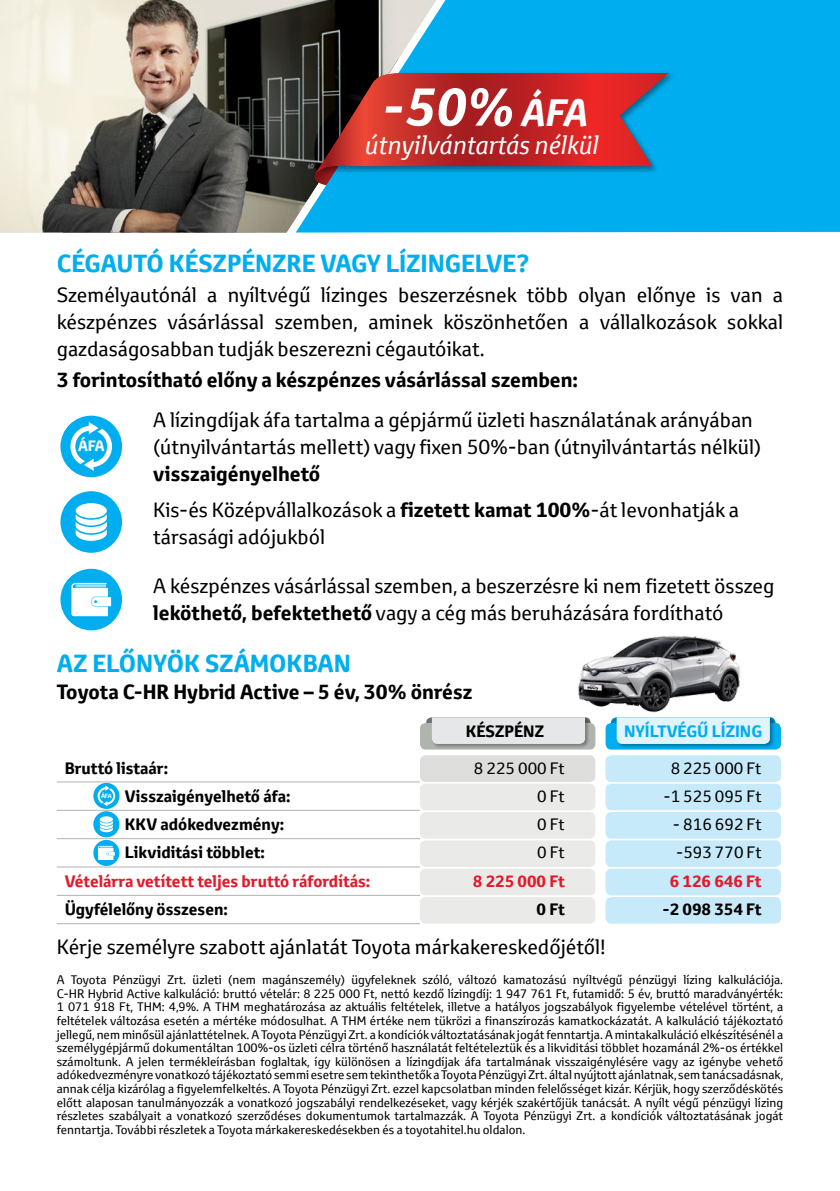
<style>
.page{position:relative;width:840px;height:1191px;background:#fff}
.page>*{position:absolute;margin:0;border:0;box-sizing:border-box;transform-origin:0 0}
.t1{font:italic 700 52.2px "Toyota Text";color:#fff}
.t2{font:italic 25.4px "Toyota Text";color:#fff}
.t3{font:700 24px "Toyota Text";color:#00aeef}
.t4{font:20px/27px "Toyota Text";color:#000}
.t5{font:700 20px "Toyota Text";color:#000}
.t6{font:700 16px "Toyota Text";color:#000}
.t7{font:700 16px "Toyota Text";color:#e11a2c}
.t8{font:16px "Toyota Text";color:#000}
.t9{font:700 16px "Toyota Text";color:#00aeef}
.t10{font:700 14.6px "Toyota Text";color:#fff}
.t11{font:12px/13.6px "Toyota Text";color:#000;text-align:justify}
.t12{font:700 6px "Toyota Text";color:#fff}
.s1{font-size:37px}
.s2{font-weight:700}
</style>
<div class="page">
<img style="left:0;top:0;width:295px;height:232px">
<img style="left:548px;top:636px;width:221px;height:135px">
<div style="left:420px;top:755px;width:175px;height:27px;background:#dedfdd;border-radius:6px"></div>
<div style="left:420px;top:723px;width:175px;height:26px;background:#b0b4af;border-radius:6px"></div>
<div style="left:605px;top:755px;width:175px;height:27px;background:#c7eafb;border-radius:6px"></div>
<div style="left:605px;top:723px;width:175px;height:26px;background:#00aeef;border-radius:6px"></div>
<div style="left:420px;top:783px;width:175px;height:27px;background:#eaebe9;border-radius:6px"></div>
<div style="left:605px;top:783px;width:175px;height:27px;background:#c7eafb;border-radius:6px"></div>
<div style="left:420px;top:812px;width:175px;height:26px;background:#eaebe9;border-radius:6px"></div>
<div style="left:605px;top:812px;width:175px;height:26px;background:#c7eafb;border-radius:6px"></div>
<div style="left:420px;top:840px;width:175px;height:27px;background:#eaebe9;border-radius:6px"></div>
<div style="left:605px;top:840px;width:175px;height:27px;background:#c7eafb;border-radius:6px"></div>
<div style="left:420px;top:868px;width:175px;height:27px;background:#eaebe9;border-radius:6px"></div>
<div style="left:605px;top:868px;width:175px;height:27px;background:#c7eafb;border-radius:6px"></div>
<div style="left:420px;top:897px;width:175px;height:26px;background:#eaebe9;border-radius:6px"></div>
<div style="left:605px;top:897px;width:175px;height:26px;background:#c7eafb;border-radius:6px"></div>
<svg style="left:295px;top:0;width:544px;height:232px;background:#0da3da"></svg>
<div style="left:431px;top:717px;width:158px;height:31px;background:#000;opacity:.3"></div>
<div style="left:431px;top:717px;width:153px;height:27px;background:#e6e7e8"></div>
<div style="left:615px;top:717px;width:159px;height:31px;background:#000;opacity:.3"></div>
<div style="left:616px;top:717px;width:153px;height:27px;background:#e1f4fd"></div>
<svg style="left:60px;top:491px;width:62px;height:62px"></svg>
<svg style="left:60px;top:569px;width:62px;height:61px"></svg>
<svg style="left:60px;top:415px;width:62px;height:62px"></svg>
<svg style="left:93px;top:783px;width:26px;height:83px"></svg>
<hr style="left:57px;top:781px;width:363px;height:1px;background:#b0b4af">
<hr style="left:57px;top:810px;width:363px;height:1px;background:#b0b4af">
<hr style="left:57px;top:838px;width:363px;height:1px;background:#b0b4af">
<hr style="left:57px;top:866px;width:363px;height:1px;background:#b0b4af">
<hr style="left:57px;top:895px;width:363px;height:1px;background:#b0b4af">
<hr style="left:57px;top:923px;width:363px;height:1px;background:#b0b4af">
<img style="left:310px;top:68px;width:368px;height:115px">
<svg style="left:311px;top:73px;width:357px;height:115px;background:#874452"></svg>
<h1 class="t1" style="left:382px;top:72px;width:207px">-50% <span class="s1">ÁFA</span></h1>
<h2 class="t2" style="left:365px;top:128px;width:235px">útnyilvántartás nélkül</h2>
<h3 class="t3" style="left:57px;top:248px;width:474px">CÉGAUTÓ KÉSZPÉNZRE VAGY LÍZINGELVE?</h3>
<h3 class="t4" style="left:57px;top:281px;width:727px;text-align:justify">Személyautónál a nyíltvégű lízinges beszerzésnek több olyan előnye is van a készpénzes vásárlással szemben, aminek köszönhetően a vállalkozások sokkal gazdaságosabban tudják beszerezni cégautóikat.</h3>
<h3 class="t5" style="left:57px;top:367px;width:522px">3 forintosítható előny a készpénzes vásárlással szemben:</h3>
<p class="t10" style="left:78px;top:436px;width:28px">ÁFA</p>
<h3 class="t4" style="left:153px;top:406px;width:609px">A lízingdíjak áfa tartalma a gépjármű üzleti használatának arányában (útnyilvántartás mellett) vagy fixen 50%-ban (útnyilvántartás nélkül)</h3>
<h3 class="t4" style="left:153px;top:456px;width:587px;line-height:35.6px"><span class="s2">visszaigényelhető<br></span>Kis-és Középvállalkozások a <span class="s2">fizetett kamat 100%</span>-át levonhatják a</h3>
<h3 class="t4" style="left:153px;top:522px;width:173px">társasági adójukból</h3>
<h3 class="t4" style="left:153px;top:572px;width:622px">A készpénzes vásárlással szemben, a beszerzésre ki nem fizetett összeg <span class="s2">leköthető, befektethető</span> vagy a cég más beruházására fordítható</h3>
<h3 class="t3" style="left:57px;top:647px;width:295px">AZ ELŐNYÖK SZÁMOKBAN</h3>
<h3 class="t5" style="left:57px;top:678px;width:417px">Toyota C-HR Hybrid Active – 5 év, 30% önrész</h3>
<h3 class="t6" style="left:465px;top:720px;width:80px">KÉSZPÉNZ</h3>
<h3 class="t9" style="left:623px;top:720px;width:139px">NYÍLTVÉGŰ LÍZING</h3>
<h3 class="t6" style="left:65px;top:757px;width:105px">Bruttó listaár:</h3>
<h3 class="t8" style="left:473px;top:757px;width:92px">8 225 000 Ft</h3>
<h3 class="t8" style="left:670px;top:757px;width:92px">8 225 000 Ft</h3>
<h3 class="t6" style="left:125px;top:785px;width:167px">Visszaigényelhető áfa:</h3>
<h3 class="t8" style="left:537px;top:785px;width:29px">0 Ft</h3>
<h3 class="t8" style="left:663px;top:785px;width:99px">-1 525 095 Ft</h3>
<h3 class="t6" style="left:125px;top:813px;width:161px">KKV adókedvezmény:</h3>
<h3 class="t8" style="left:537px;top:814px;width:29px">0 Ft</h3>
<h3 class="t8" style="left:672px;top:814px;width:90px">- 816 692 Ft</h3>
<h3 class="t6" style="left:125px;top:842px;width:141px">Likviditási többlet:</h3>
<h3 class="t8" style="left:537px;top:842px;width:29px">0 Ft</h3>
<h3 class="t8" style="left:675px;top:842px;width:87px">-593 770 Ft</h3>
<h3 class="t7" style="left:65px;top:870px;width:307px">Vételárra vetített teljes bruttó ráfordítás:</h3>
<h3 class="t7" style="left:472px;top:870px;width:93px">8 225 000 Ft</h3>
<h3 class="t7" style="left:669px;top:870px;width:93px">6 126 646 Ft</h3>
<h3 class="t6" style="left:65px;top:898px;width:164px">Ügyfélelőny összesen:</h3>
<h3 class="t6" style="left:536px;top:898px;width:30px">0 Ft</h3>
<h3 class="t6" style="left:662px;top:898px;width:100px">-2 098 354 Ft</h3>
<p class="t12" style="left:101px;top:791px;width:12px">ÁFA</p>
<h3 class="t4" style="left:57px;top:933px;width:550px">Kérje személyre szabott ajánlatát Toyota márkakereskedőjétől!</h3>
<p class="t11" style="left:57px;top:973px;width:727px">A Toyota Pénzügyi Zrt. üzleti (nem magánszemély) ügyfeleknek szóló, változó kamatozású nyíltvégű pénzügyi lízing kalkulációja.<br>C-HR Hybrid Active kalkuláció: bruttó vételár: 8 225 000 Ft, nettó kezdő lízingdíj: 1 947 761 Ft, futamidő: 5 év, bruttó maradványérték:<br>1 071 918 Ft, THM: 4,9%. A THM meghatározása az aktuális feltételek, illetve a hatályos jogszabályok figyelembe vételével történt, a feltételek változása esetén a mértéke módosulhat. A THM értéke nem tükrözi a finanszírozás kamatkockázatát. A kalkuláció tájékoztató jellegű, nem minősül ajánlattételnek. A Toyota Pénzügyi Zrt. a kondíciók változtatásának jogát fenntartja. A mintakalkuláció elkészítésénél a személygépjármű dokumentáltan 100%-os üzleti célra történő használatát feltételeztük és a likviditási többlet hozamánál 2%-os értékkel számoltunk. A jelen termékleírásban foglaltak, így különösen a lízingdíjak áfa tartalmának visszaigénylésére vagy az igénybe vehető adókedvezményre vonatkozó tájékoztató semmi esetre sem tekinthetők a Toyota Pénzügyi Zrt. által nyújtott ajánlatnak, sem tanácsadásnak, annak célja kizárólag a figyelemfelkeltés. A Toyota Pénzügyi Zrt. ezzel kapcsolatban minden felelősséget kizár. Kérjük, hogy szerződéskötés előtt alaposan tanulmányozzák a vonatkozó jogszabályi rendelkezéseket, vagy kérjék szakértőjük tanácsát. A nyílt végű pénzügyi lízing részletes szabályait a vonatkozó szerződéses dokumentumok tartalmazzák. A Toyota Pénzügyi Zrt. a kondíciók változtatásának jogát fenntartja. További részletek a Toyota márkakereskedésekben és a toyotahitel.hu oldalon.</p>
</div>
